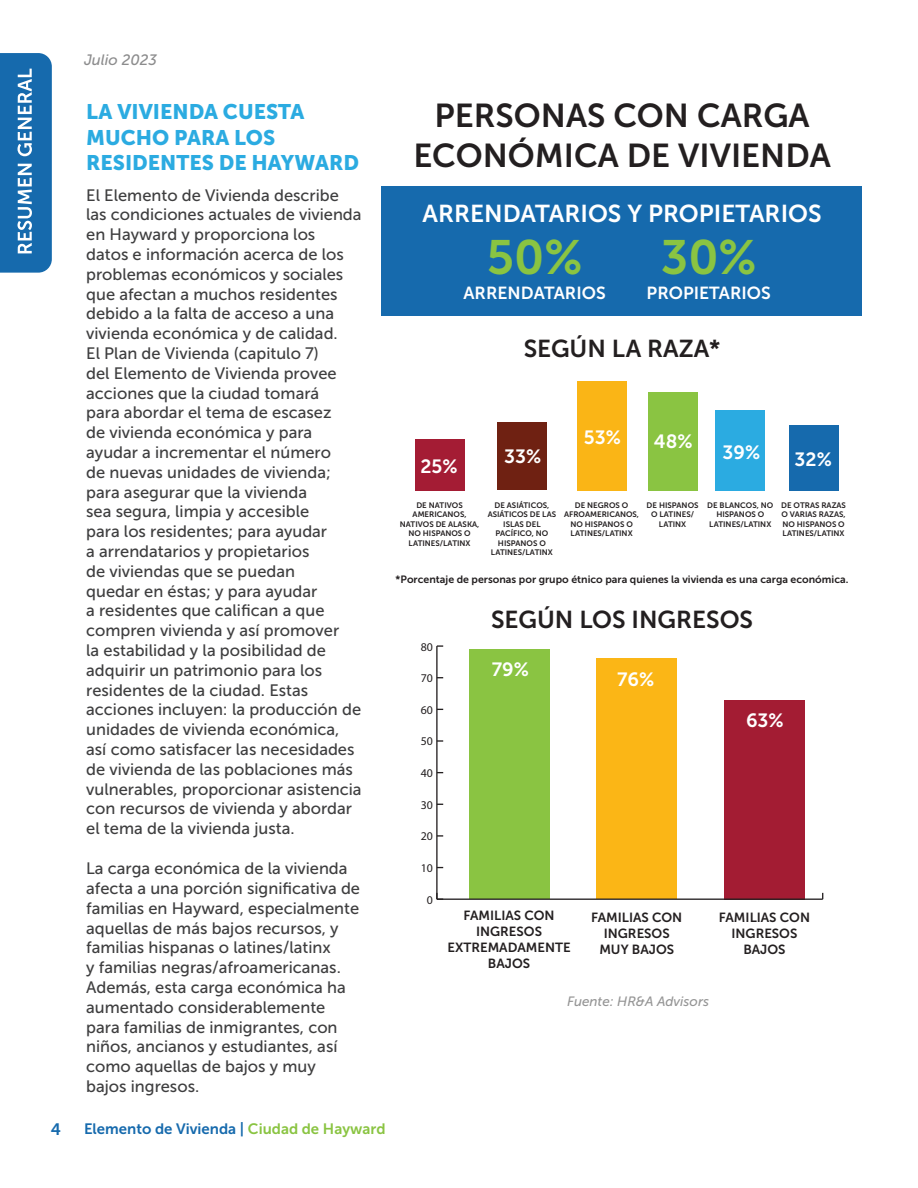
<style>
.page{position:relative;width:918px;height:1188px;background:#fff}
.page>*{position:absolute;margin:0;border:0;box-sizing:border-box;transform-origin:0 0}
.t1{font:48px "Museo Sans 700";color:#8ac442}
.t2{font:33px/39.6px "Museo Sans 700";color:#231f20;text-align:center}
.t3{font:24.45px "Museo Sans 700";color:#231f20}
.t4{font:24.45px "Museo Sans 700";color:#fff}
.Header_2{font:21px/25.2px "Museo Sans 900";color:#2babe1}
.t5{font:19.05px "Museo Sans 700";color:#fff}
.t6{font:17.4px "Museo Sans 700";color:#fff}
.Body_copy{font:16.5px/19.8px "Museo Sans 500";color:#3e3e3f}
.t7{font:16.5px "Museo Sans 700";color:#166aad}
.t8{font:15px "Museo Sans 700";color:#166aad}
.t9{font:italic 15px "Museo Sans 500";color:#8c8c8d}
.Body_copy-2{font:italic 13.5px "Museo Sans 500";color:#959595}
.t10{font:13.2px/15.9px "Museo Sans 700";color:#231f20;text-align:center}
.t11{font:11.85px "Myriad Pro";color:#231f20}
.t12{font:10.5px "Museo Sans 700";color:#231f20}
.t13{font:7.95px/9.4px "Museo Sans 700";color:#231f20;text-align:center}
.s1{color:#8ac442}
</style>
<div class="page">
<div style="left:382px;top:186px;width:480px;height:130px;background:#166aad"></div>
<hr style="left:436px;top:646px;width:2px;height:253px;background:#231f20">
<svg style="left:437px;top:835px;width:6px;height:2px"></svg>
<svg style="left:437px;top:740px;width:6px;height:2px"></svg>
<svg style="left:437px;top:645px;width:6px;height:2px"></svg>
<div style="left:469px;top:649px;width:80px;height:250px;background:#8ac442"></div>
<div style="left:597px;top:659px;width:80px;height:240px;background:#fbb616"></div>
<div style="left:724px;top:700px;width:81px;height:199px;background:#a31c33"></div>
<hr style="left:437px;top:899px;width:386px;height:1px;background:#231f20">
<svg style="left:436px;top:893px;width:7px;height:7px"></svg>
<div style="left:715px;top:410px;width:50px;height:80px;background:#2babe1"></div>
<div style="left:789px;top:425px;width:50px;height:65px;background:#166aad"></div>
<div style="left:648px;top:392px;width:50px;height:98px;background:#8ac442"></div>
<div style="left:577px;top:381px;width:50px;height:109px;background:#fab516"></div>
<div style="left:497px;top:423px;width:50px;height:67px;background:#6f2112"></div>
<div style="left:415px;top:439px;width:50px;height:51px;background:#a41c34"></div>
<svg style="left:0;top:53px;width:52px;height:220px;background:#2e79b5"></svg>
<p class="t9" style="left:84px;top:52px;width:74px">Julio 2023</p>
<p class="Header_2" style="left:86px;top:99px;width:274px">LA VIVIENDA CUESTA<br>MUCHO PARA LOS<br>RESIDENTES DE HAYWARD</p>
<p class="Body_copy" style="left:86px;top:185px;width:277px">El Elemento de Vivienda describe las condiciones actuales de vivienda en Hayward y proporciona los datos e información acerca de los problemas económicos y sociales que afectan a muchos residentes debido a la falta de acceso a una vivienda económica y de calidad.<br>El Plan de Vivienda (capitulo 7)<br>del Elemento de Vivienda provee acciones que la ciudad tomará<br>para abordar el tema de escasez<br>de vivienda económica y para ayudar a incrementar el número<br>de nuevas unidades de vivienda; para asegurar que la vivienda<br>sea segura, limpia y accesible<br>para los residentes; para ayudar<br>a arrendatarios y propietarios<br>de viviendas que se puedan<br>quedar en éstas; y para ayudar<br>a residentes que califican a que compren vivienda y así promover<br>la estabilidad y la posibilidad de adquirir un patrimonio para los residentes de la ciudad. Estas acciones incluyen: la producción de unidades de vivienda económica, así como satisfacer las necesidades de vivienda de las poblaciones más vulnerables, proporcionar asistencia con recursos de vivienda y abordar el tema de la vivienda justa.</p>
<p class="Body_copy" style="left:86px;top:859px;width:275px">La carga económica de la vivienda afecta a una porción significativa de familias en Hayward, especialmente aquellas de más bajos recursos, y familias hispanas o latines/latinx<br>y familias negras/afroamericanas.<br>Además, esta carga económica ha aumentado considerablemente para familias de inmigrantes, con niños, ancianos y estudiantes, así como aquellas de bajos y muy bajos ingresos.</p>
<p class="t7" style="left:51px;top:1120px;width:12px">4</p>
<p class="t8" style="left:84px;top:1121px;width:303px">Elemento de Vivienda | <span class="s1">Ciudad de Hayward</span></p>
<p class="t2" style="left:413px;top:96px;width:419px">PERSONAS CON CARGA<br>ECONÓMICA DE VIVIENDA</p>
<p class="t4" style="left:423px;top:200px;width:401px">ARRENDATARIOS Y PROPIETARIOS</p>
<p class="t1" style="left:487px;top:231px;width:97px">50%</p>
<p class="t6" style="left:464px;top:284px;width:144px">ARRENDATARIOS</p>
<p class="t1" style="left:661px;top:231px;width:97px">30%</p>
<p class="t6" style="left:647px;top:284px;width:126px">PROPIETARIOS</p>
<p class="t3" style="left:524px;top:334px;width:198px">SEGÚN LA RAZA*</p>
<p class="t5" style="left:421px;top:456px;width:39px">25%</p>
<p class="t5" style="left:504px;top:446px;width:39px">33%</p>
<p class="t5" style="left:584px;top:427px;width:39px">53%</p>
<p class="t5" style="left:654px;top:430px;width:40px">48%</p>
<p class="t5" style="left:723px;top:441px;width:39px">39%</p>
<p class="t5" style="left:795px;top:449px;width:39px">32%</p>
<p class="t13" style="left:400px;top:500px;width:81px">DE NATIVOS<br>AMERICANOS,<br>NATIVOS DE ALASKA,<br>NO HISPANOS O<br>LATINES/LATINX</p>
<p class="t13" style="left:488px;top:500px;width:70px">DE ASIÁTICOS,<br>ASIÁTICOS DE LAS<br>ISLAS DEL<br>PACÍFICO, NO<br>HISPANOS O<br>LATINES/LATINX</p>
<p class="t13" style="left:564px;top:500px;width:76px">DE NEGROS O<br>AFROAMERICANOS,<br>NO HISPANOS O<br>LATINES/LATINX</p>
<p class="t13" style="left:647px;top:500px;width:53px">DE HISPANOS<br>O LATINES/<br>LATINX</p>
<p class="t13" style="left:707px;top:500px;width:68px">DE BLANCOS, NO<br>HISPANOS O<br>LATINES/LATINX</p>
<p class="t13" style="left:781px;top:500px;width:66px;text-align:left">DE OTRAS RAZAS<br>O VARIAS RAZAS,<br>NO HISPANOS O<br>LATINES/LATINX</p>
<p class="t12" style="left:396px;top:573px;width:454px">*Porcentaje de personas por grupo étnico para quienes la vivienda es una carga económica.</p>
<p class="t11" style="left:421px;top:639px;width:14px">80</p>
<p class="t11" style="left:421px;top:671px;width:14px">70</p>
<p class="t11" style="left:421px;top:703px;width:14px">60</p>
<p class="t11" style="left:421px;top:734px;width:14px">50</p>
<p class="t11" style="left:421px;top:766px;width:14px">40</p>
<p class="t11" style="left:421px;top:797px;width:14px">30</p>
<p class="t11" style="left:421px;top:829px;width:14px">20</p>
<p class="t11" style="left:421px;top:861px;width:14px">10</p>
<p class="t11" style="left:427px;top:892px;width:8px">0</p>
<p class="t3" style="left:491px;top:606px;width:264px">SEGÚN LOS INGRESOS</p>
<p class="t5" style="left:492px;top:658px;width:39px">79%</p>
<p class="t5" style="left:617px;top:668px;width:39px">76%</p>
<p class="t5" style="left:746px;top:710px;width:39px">63%</p>
<p class="t10" style="left:447px;top:908px;width:125px">FAMILIAS CON<br>INGRESOS<br>EXTREMADAMENTE<br>BAJOS</p>
<p class="t10" style="left:591px;top:910px;width:93px">FAMILIAS CON<br>INGRESOS<br>MUY BAJOS</p>
<p class="t10" style="left:719px;top:910px;width:93px">FAMILIAS CON<br>INGRESOS<br>BAJOS</p>
<p class="Body_copy-2" style="left:567px;top:994px;width:144px">Fuente: HR&amp;A Advisors</p>
</div>
